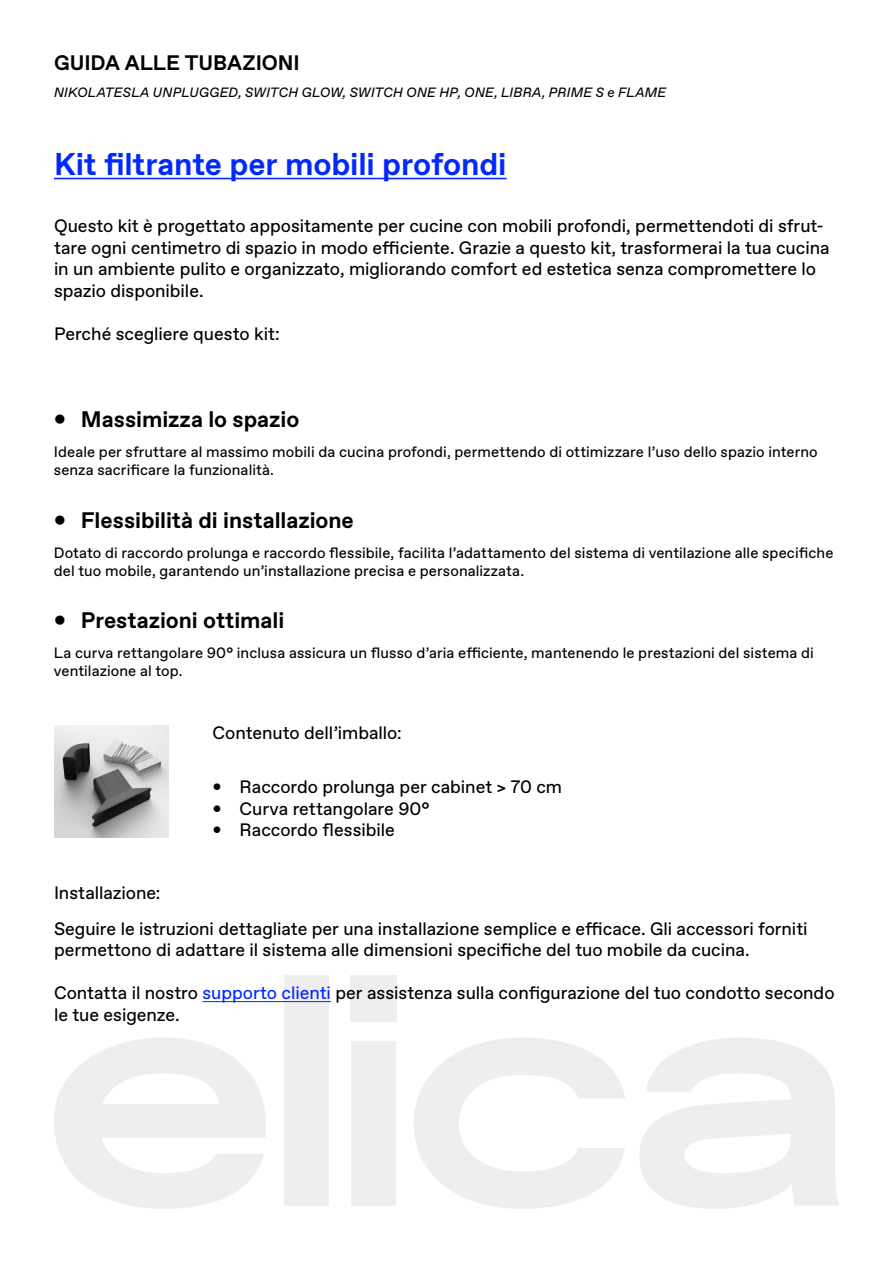
<style>
.page{position:relative;width:893px;height:1263px;background:#fff}
.page>*{position:absolute;margin:0;border:0;box-sizing:border-box;transform-origin:0 0}
.t1{font:700 31.5px "Elica Favorit";letter-spacing:-.005em;color:#0128ff}
.t2{font:700 22.5px "Elica Favorit";letter-spacing:-.005em;color:#000001}
.t3{font:700 21px "Elica Favorit";letter-spacing:-.005em;color:#000001}
.t4{font:18px/21.6px "Elica Favorit";color:#000001}
.t5{font:15px/18px "Elica Favorit";letter-spacing:.005em;color:#000001}
.t6{font:italic 13.5px "Elica Favorit";letter-spacing:.01em;color:#000001}
.s1{color:#0128ff}
</style>
<div class="page">
<svg style="left:54px;top:1038px;width:211px;height:171px"></svg>
<div style="left:285px;top:975px;width:44px;height:231px;background:#eee"></div>
<div style="left:351px;top:1041px;width:45px;height:165px;background:#eee"></div>
<svg style="left:414px;top:1038px;width:211px;height:171px"></svg>
<svg style="left:639px;top:1038px;width:200px;height:171px"></svg>
<div style="left:350px;top:975px;width:47px;height:46px;background:#eee"></div>
<hr style="left:54px;top:178px;width:453px;height:1px;background:#0128ff">
<img style="left:54px;top:725px;width:115px;height:113px">
<hr style="left:202px;top:1001px;width:129px;height:1px;background:#0128ff">
<p class="t3" style="left:54px;top:48px;width:247px">GUIDA ALLE TUBAZIONI</p>
<p class="t6" style="left:54px;top:83px;width:614px">NIKOLATESLA UNPLUGGED, SWITCH GLOW, SWITCH ONE HP, ONE, LIBRA, PRIME S e FLAME</p>
<p class="t1" style="left:54px;top:142px;width:454px">Kit filtrante per mobili profondi</p>
<p class="t4" style="left:54px;top:215px;width:777px">Questo kit è progettato appositamente per cucine con mobili profondi, permettendoti di sfrut&shy;tare ogni centimetro di spazio in modo efficiente. Grazie a questo kit, trasformerai la tua cucina in un ambiente pulito e organizzato, migliorando comfort ed estetica senza compromettere lo spazio disponibile.</p>
<p class="t4" style="left:54px;top:323px;width:227px">Perché scegliere questo kit:</p>
<p class="t2" style="left:54px;top:404px;width:247px">• Massimizza lo spazio</p>
<p class="t5" style="left:54px;top:443px;width:765px">Ideale per sfruttare al massimo mobili da cucina profondi, permettendo di ottimizzare l’uso dello spazio interno senza sacrificare la funzionalità.</p>
<p class="t2" style="left:54px;top:505px;width:301px">• Flessibilità di installazione</p>
<p class="t5" style="left:54px;top:543px;width:781px">Dotato di raccordo prolunga e raccordo flessibile, facilita l’adattamento del sistema di ventilazione alle specifiche del tuo mobile, garantendo un’installazione precisa e personalizzata.</p>
<p class="t2" style="left:54px;top:605px;width:232px">• Prestazioni ottimali</p>
<p class="t5" style="left:54px;top:644px;width:761px">La curva rettangolare 90° inclusa assicura un flusso d’aria efficiente, mantenendo le prestazioni del sistema di ventilazione al top.</p>
<p class="t4" style="left:213px;top:721px;width:191px">Contenuto dell’imballo:</p>
<p class="t4" style="left:213px;top:776px;width:351px">• Raccordo prolunga per cabinet &gt; 70 cm</p>
<p class="t4" style="left:213px;top:797px;width:219px">• Curva rettangolare 90°</p>
<p class="t4" style="left:213px;top:819px;width:184px">• Raccordo flessibile</p>
<p class="t4" style="left:54px;top:882px;width:108px">Installazione:</p>
<p class="t4" style="left:54px;top:917px;width:755px">Seguire le istruzioni dettagliate per una installazione semplice e efficace. Gli accessori forniti permettono di adattare il sistema alle dimensioni specifiche del tuo mobile da cucina.</p>
<p class="t4" style="left:54px;top:982px;width:782px">Contatta il nostro <span class="s1">supporto clienti</span> per assistenza sulla configurazione del tuo condotto secondo le tue esigenze.</p>
</div>
